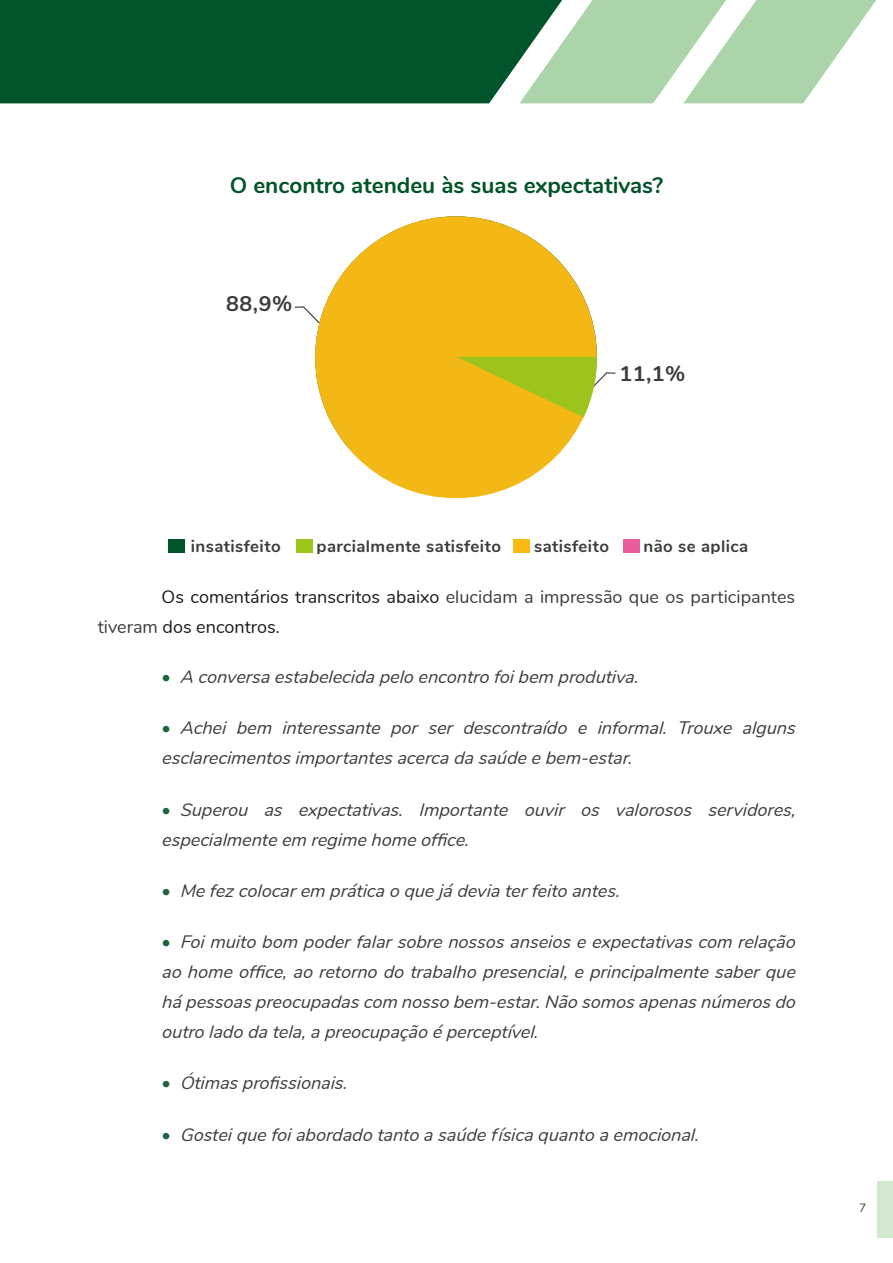
<style>
.page{position:relative;width:893px;height:1263px;background:#fff}
.page>*{position:absolute;margin:0;border:0;box-sizing:border-box;transform-origin:0 0}
.t1{font:700 22.5px "Nunito";color:#01532a}
.t2{font:700 21.3px "Nunito";color:#3c3c3b}
.t3{font:italic 18px/30px "Nunito";color:#3c3c3b}
.t4{font:18px/30px "Nunito";color:#1a1a1a}
.t5{font:700 16.8px "Nunito";letter-spacing:.025em;color:#3c3c3b}
.t6{font:12px "Nunito";color:#3c3c3b}
.s1{color:#3c3c3b}
.s2{font-style:normal;color:#1a653e}
</style>
<div class="page">
<div style="left:877px;top:1181px;width:16px;height:56px;background:#d4e7d1"></div>
<div style="left:0;top:0;width:519px;height:103px;background:#005429"></div>
<svg style="left:519px;top:0;width:357px;height:103px"></svg>
<svg style="left:294px;top:306px;width:21px;height:14px"></svg>
<div style="left:169px;top:539px;width:16px;height:14px;background:#00542b"></div>
<div style="left:296px;top:539px;width:17px;height:14px;background:#9dc41b"></div>
<div style="left:513px;top:539px;width:17px;height:14px;background:#fbb914"></div>
<div style="left:623px;top:539px;width:16px;height:14px;background:#ea5d9d"></div>
<div style="left:315px;top:216px;width:282px;height:282px;background:#f3b815;border-radius:50%"></div>
<svg style="left:457px;top:357px;width:159px;height:60px"></svg>
<p class="t1" style="left:230px;top:168px;width:435px">O encontro atendeu às suas expectativas?</p>
<p class="t2" style="left:226px;top:288px;width:67px">88,9%</p>
<p class="t2" style="left:619px;top:358px;width:67px">11,1%</p>
<p class="t5" style="left:191px;top:534px;width:91px">insatisfeito</p>
<p class="t5" style="left:316px;top:534px;width:186px">parcialmente satisfeito</p>
<p class="t5" style="left:534px;top:534px;width:76px">satisfeito</p>
<p class="t5" style="left:643px;top:534px;width:106px">não se aplica</p>
<p class="t4" style="left:98px;top:581px;width:699px;text-indent:64px">Os comentários transcritos abaixo <span class="s1">elucidam a impressão que os participantes tiveram</span> dos encontros.</p>
<p class="t3" style="left:162px;top:661px;width:482px"><span class="s2">•</span> A conversa estabelecida pelo encontro foibem produtiva.</p>
<p class="t3" style="left:162px;top:712px;width:639px"><span class="s2">•</span> Achei bem interessante por ser descontraído e informal. Trouxe alguns esclarecimentos importantes acerca da saúde e bem-estar.</p>
<p class="t3" style="left:162px;top:793px;width:639px"><span class="s2">•</span> Superou as expectativas. Importante ouvir os valorosos servidores, especialmente em regime home office.</p>
<p class="t3" style="left:162px;top:874px;width:464px"><span class="s2">•</span> Me fez colocarem prática o que já devia terfeito antes.</p>
<p class="t3" style="left:162px;top:926px;width:639px;text-align:justify"><span class="s2">•</span> Foi muito bom poder falar sobre nossos anseios e expectativas com relação ao home office, ao retorno do trabalho presencial, e principalmente saber que há pessoas preocupadas com nosso bem-estar.Não somos apenas números do outro lado da tela,a preocupação é perceptível.</p>
<p class="t3" style="left:162px;top:1067px;width:191px"><span class="s2">•</span> Ótimas profissionais.</p>
<p class="t3" style="left:162px;top:1118px;width:543px"><span class="s2">•</span> Gosteique foiabordado tanto a saúde física quanto a emocional.</p>
<p class="t6" style="left:859px;top:1199px;width:9px">7</p>
</div>
